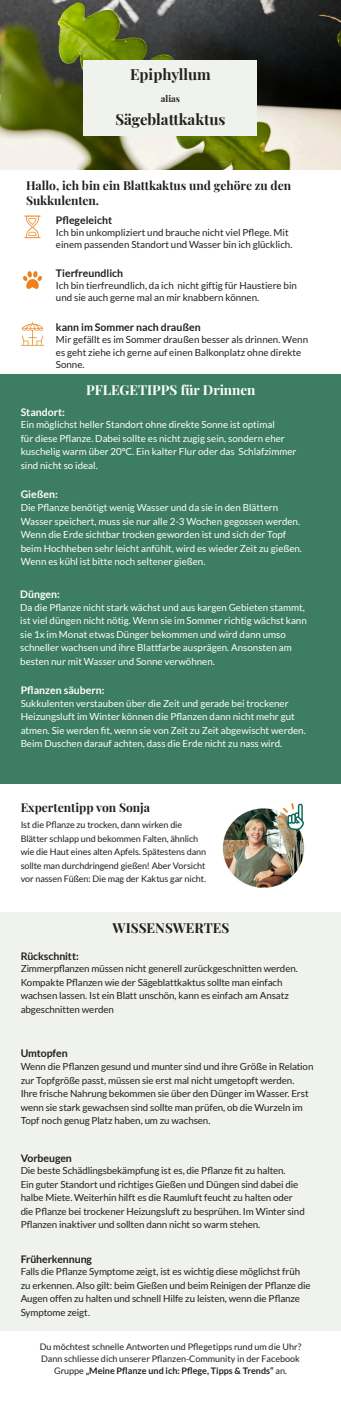
<style>
.page{position:relative;width:341px;height:1419px;background:#fff}
.page>*{position:absolute;margin:0;border:0;box-sizing:border-box;transform-origin:0 0}
.t1{font:15px "Playfair Display";color:#231f20}
.t2{font:13.5px "Playfair Display";color:#fff}
.t3{font:13.5px "Playfair Display";color:#231f20}
.t4{font:12px/15px "Playfair Display";color:#231f20}
.t5{font:700 10.5px "Lato";color:#231f20}
.t6{font:700 10.5px "Lato";color:#fff}
.t7{font:9.75px/13.5px "Lato";letter-spacing:-.01em;color:#231f20}
.t8{font:9.75px/13.5px "Lato";color:#fff}
.t9{font:9px/13.5px "Lato";letter-spacing:-.01em;color:#231f20}
.t10{font:9px "Playfair Display";color:#231f20}
.s1{color:#fff}
.s2{font-weight:700}
</style>
<div class="page">
<img style="left:0;top:0;width:340px;height:169px">
<div style="left:0;top:912px;width:340px;height:418px;background:#eff2ed"></div>
<div style="left:83px;top:60px;width:173px;height:75px;background:#eff2ed"></div>
<div style="left:0;top:374px;width:340px;height:409px;background:#3c7d63"></div>
<img style="left:24px;top:215px;width:17px;height:24px">
<img style="left:23px;top:271px;width:19px;height:18px">
<img style="left:222px;top:803px;width:83px;height:85px">
<img style="left:21px;top:322px;width:23px;height:24px">
<h1 class="t1" style="left:130px;top:63px;width:82px">Epiphyllum</h1>
<p class="t10" style="left:161px;top:92px;width:21px">alias</p>
<h1 class="t1" style="left:115px;top:108px;width:111px">Sägeblattkaktus</h1>
<p class="t4" style="left:26px;top:177px;width:266px">Hallo, ich bin ein Blattkaktus und gehöre zu den<br>Sukkulenten.</p>
<p class="t5" style="left:56px;top:214px;width:58px">Pflegeleicht</p>
<p class="t7" style="left:56px;top:226px;width:237px;line-height:12px">Ich bin unkompliziert und brauche nicht viel Pflege. Mit einem passenden Standort und Wasser bin ich glücklich.</p>
<p class="t5" style="left:56px;top:267px;width:69px">Tierfreundlich</p>
<p class="t7" style="left:56px;top:279px;width:242px;line-height:12px">Ich bin tierfreundlich, da ich nicht giftig für Haustiere bin und sie auch gerne mal an mir knabbern können.</p>
<p class="t5" style="left:56px;top:321px;width:146px">kann im Sommer nach draußen</p>
<p class="t7" style="left:56px;top:334px;width:253px;line-height:12px">Mir gefällt es im Sommer draußen besser als drinnen. Wenn es geht ziehe ich gerne auf einen Balkonplatz ohne direkte<br>Sonne.</p>
<p class="t6" style="left:21px;top:405px;width:46px">Standort:</p>
<h2 class="t2" style="left:86px;top:380px;width:171px">PFLEGETIPPS für Drinnen</h2>
<p class="t8" style="left:21px;top:418px;width:277px">Ein möglichst heller Standort ohne direkte Sonne ist optimal<br>für diese Pflanze. Dabei sollte es nicht zugig sein, sondern eher kuschelig warm über 20°C. Ein kalter Flur oder das Schlafzimmer sind nicht so ideal.</p>
<p class="t8" style="left:21px;top:500px;width:282px">Die Pflanze benötigt wenig Wasser und da sie in den Blättern Wasser speichert, muss sie nur alle 2-3 Wochen gegossen werden.<br>Wenn die Erde sichtbar trocken geworden ist und sich der Topf beim Hochheben sehr leicht anfühlt, wird es wieder Zeit zu gießen.<br>Wenn es kühl ist bitte noch seltener gießen.</p>
<p class="t8" style="left:20px;top:600px;width:287px">Da die Pflanze nicht stark wächst und aus kargen Gebieten stammt, ist viel düngen nicht nötig. Wenn sie im Sommer richtig wächst kann sie 1x im Monat etwas Dünger bekommen und wird dann umso schneller wachsen und ihre Blattfarbe ausprägen. Ansonsten am besten nur mit Wasser und Sonne verwöhnen.</p>
<p class="t8" style="left:21px;top:696px;width:286px">Sukkulenten verstauben über die Zeit und gerade bei trockener Heizungsluft im Winter können die Pflanzen dann nicht mehr gut atmen. Sie werden fit, wenn sie von Zeit zu Zeit abgewischt werden.<br>Beim Duschen darauf achten, dass die Erde nicht zu nass wird.</p>
<p class="t6" style="left:21px;top:488px;width:39px">Gießen:</p>
<p class="t6" style="left:20px;top:588px;width:41px">Düngen:</p>
<p class="t6" style="left:21px;top:684px;width:85px">Pflanzen säubern:</p>
<p class="t4" style="left:21px;top:798px;width:131px">Expertentipp von Sonja</p>
<p class="t9" style="left:21px;top:818px;width:187px">Ist die Pflanze zu trocken, dann wirken die Blätter schlapp und bekommen Falten, ähnlich wie die Haut eines alten Apfels. Spätestens dann sollte man durchdringend gießen! Aber Vorsicht vor nassen Füßen: Die mag der Kaktus gar nicht.</p>
<h2 class="t3" style="left:112px;top:917px;width:118px">WISSENSWERTES</h2>
<p class="t5" style="left:21px;top:949px;width:59px">Rückschnitt:</p>
<p class="t7" style="left:21px;top:961px;width:278px">Zimmerpflanzen müssen nicht generell zurückgeschnitten werden.<br>Kompakte Pflanzen wie der Sägeblattkaktus sollte man einfach wachsen lassen. Ist ein Blatt unschön, kann es einfach am Ansatz abgeschnitten werden</p>
<p class="t5" style="left:21px;top:1047px;width:48px">Umtopfen</p>
<p class="t7" style="left:21px;top:1059px;width:294px">Wenn die Pflanzen gesund und munter sind und ihre Größe in Relation zur Topfgröße passt, müssen sie erst mal nicht umgetopft werden.<br>Ihre frische Nahrung bekommen sie über den Dünger im Wasser. Erst wenn sie stark gewachsen sind sollte man prüfen, ob die Wurzeln im Topf noch genug Platz haben, um zu wachsen.</p>
<p class="t5" style="left:21px;top:1151px;width:55px">Vorbeugen<span class="s1">:</span></p>
<p class="t7" style="left:21px;top:1163px;width:285px">Die beste Schädlingsbekämpfung ist es, die Pflanze fit zu halten.<br>Ein guter Standort und richtiges Gießen und Düngen sind dabei die halbe Miete. Weiterhin hilft es die Raumluft feucht zu halten oder die Pflanze bei trockener Heizungsluft zu besprühen. Im Winter sind Pflanzen inaktiver und sollten dann nicht so warm stehen.</p>
<p class="t5" style="left:21px;top:1252px;width:73px">Früherkennung</p>
<p class="t7" style="left:21px;top:1264px;width:291px">Falls die Pflanze Symptome zeigt, ist es wichtig diese möglichst früh zu erkennen. Also gilt: beim Gießen und beim Reinigen der Pflanze die Augen offen zu halten und schnell Hilfe zu leisten, wenn die Pflanze Symptome zeigt.</p>
<p class="t9" style="left:40px;top:1339px;width:262px;line-height:12px;text-align:center">Du möchtest schnelle Antworten und Pflegetipps rund um die Uhr?<br>Dann schliesse dich unserer Pflanzen-Community in der Facebook<br>Gruppe <span class="s2">„Meine Pflanze und ich: Pflege, Tipps &amp; Trends“</span> an.</p>
</div>
